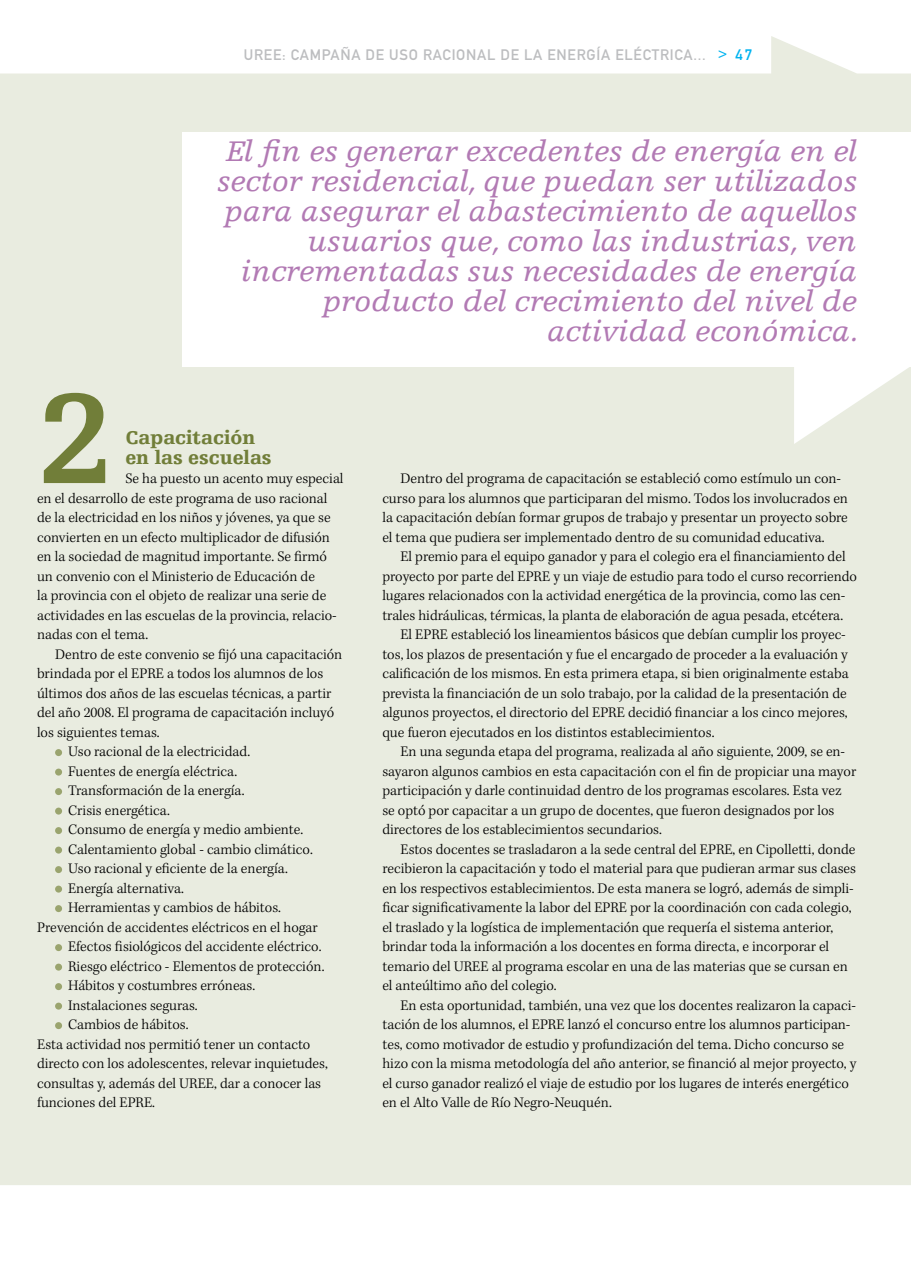
<style>
.page{position:relative;width:911px;height:1263px;background:#fff}
.page>*{position:absolute;margin:0;border:0;box-sizing:border-box;transform-origin:0 0}
.t1{font:700 134.7px "Egyptienne F";color:#717e39}
.t2{font:italic 30px/30px "Egyptienne F";color:#b27ab4;text-align:right}
.t3{font:900 19.5px/19.5px "Egyptienne F";color:#717e39}
.t4{font:300 15px/19.5px "Kepler Std";color:#000}
.t5{font:15px "DIN Mittelschrift";letter-spacing:.05em;color:#bcbdbf}
.s1{color:#00b3f0}
</style>
<div class="page">
<div style="left:0;top:36px;width:911px;height:1149px;background:#e9ece0"></div>
<div style="left:55px;top:749px;width:7px;height:7px;background:#9aa46e;border-radius:50%"></div>
<div style="left:55px;top:768px;width:7px;height:8px;background:#9aa46e;border-radius:50%"></div>
<div style="left:55px;top:788px;width:7px;height:7px;background:#9aa46e;border-radius:50%"></div>
<div style="left:55px;top:807px;width:7px;height:7px;background:#9aa46e;border-radius:50%"></div>
<div style="left:55px;top:827px;width:7px;height:7px;background:#9aa46e;border-radius:50%"></div>
<div style="left:55px;top:846px;width:7px;height:8px;background:#9aa46e;border-radius:50%"></div>
<div style="left:55px;top:866px;width:7px;height:7px;background:#9aa46e;border-radius:50%"></div>
<div style="left:55px;top:885px;width:7px;height:8px;background:#9aa46e;border-radius:50%"></div>
<div style="left:55px;top:905px;width:7px;height:7px;background:#9aa46e;border-radius:50%"></div>
<div style="left:55px;top:944px;width:7px;height:7px;background:#9aa46e;border-radius:50%"></div>
<div style="left:55px;top:963px;width:7px;height:8px;background:#9aa46e;border-radius:50%"></div>
<div style="left:55px;top:983px;width:7px;height:7px;background:#9aa46e;border-radius:50%"></div>
<div style="left:55px;top:1002px;width:7px;height:8px;background:#9aa46e;border-radius:50%"></div>
<div style="left:55px;top:1022px;width:7px;height:7px;background:#9aa46e;border-radius:50%"></div>
<div style="left:182px;top:132px;width:729px;height:234px;background:#fff"></div>
<svg style="left:794px;top:366px;width:117px;height:78px"></svg>
<p class="t5" style="left:244px;top:46px;width:11px">UREE</p>
<p class="t5" style="left:282px;top:46px;width:471px">: CAMPAÑA DE USO RACIONAL DE LA ENERGÍA ELÉCTRICA... <span class="s1">&gt; 47</span></p>
<p class="t2" style="left:217px;top:136px;width:643px">El fin es generar excedentes de energía en el sector residencial, que puedan ser utilizados para asegurar el abastecimiento de aquellos usuarios que, como las industrias, ven incrementadas sus necesidades de energía producto del crecimiento del nivel de actividad económica.</p>
<h1 class="t1" style="left:37px;top:365px;width:76px">2</h1>
<h3 class="t3" style="left:125px;top:428px;width:148px">Capacitación en las escuelas</h3>
<p class="t4" style="left:37px;top:469px;width:308px;text-indent:88px">Se ha puesto un acento muy especial en el desarrollo de este programa de uso racional de la electricidad en los niños y jóvenes, ya que se convierten en un efecto multiplicador de difusión en la sociedad de magnitud importante. Se firmó un convenio con el Ministerio de Educación de<br>la provincia con el objeto de realizar una serie de actividades en las escuelas de la provincia, relacio&shy;nadas con el tema.</p>
<p class="t4" style="left:55px;top:645px;width:289px">Dentro de este convenio se fijó una capacitación</p>
<p class="t4" style="left:37px;top:664px;width:288px">brindada por el EPRE a todos los alumnos de los</p>
<p class="t4" style="left:37px;top:684px;width:296px">últimos dos años de las escuelas técnicas, a partir</p>
<p class="t4" style="left:37px;top:703px;width:299px">del año 2008. El programa de capacitación incluyó</p>
<p class="t4" style="left:37px;top:723px;width:124px">los siguientes temas.</p>
<p class="t4" style="left:68px;top:742px;width:184px">Uso racional de la electricidad.</p>
<p class="t4" style="left:68px;top:762px;width:171px">Fuentes de energía eléctrica.</p>
<p class="t4" style="left:68px;top:781px;width:178px">Transformación de la energía.</p>
<p class="t4" style="left:68px;top:801px;width:103px">Crisis energética.</p>
<p class="t4" style="left:68px;top:820px;width:237px">Consumo de energía y medio ambiente.</p>
<p class="t4" style="left:68px;top:840px;width:246px">Calentamiento global - cambio climático.</p>
<p class="t4" style="left:68px;top:859px;width:221px">Uso racional y eficiente de la energía.</p>
<p class="t4" style="left:68px;top:879px;width:117px">Energía alternativa.</p>
<p class="t4" style="left:68px;top:898px;width:214px">Herramientas y cambios de hábitos.</p>
<p class="t4" style="left:37px;top:918px;width:282px">Prevención de accidentes eléctricos en el hogar</p>
<p class="t4" style="left:68px;top:937px;width:255px">Efectos fisiológicos del accidente eléctrico.</p>
<p class="t4" style="left:68px;top:957px;width:258px">Riesgo eléctrico - Elementos de protección.</p>
<p class="t4" style="left:68px;top:976px;width:189px">Hábitos y costumbres erróneas.</p>
<p class="t4" style="left:68px;top:996px;width:131px">Instalaciones seguras.</p>
<p class="t4" style="left:68px;top:1015px;width:122px">Cambios de hábitos.</p>
<p class="t4" style="left:37px;top:1035px;width:275px">Esta actividad nos permitió tener un contacto</p>
<p class="t4" style="left:37px;top:1054px;width:292px">directo con los adolescentes, relevar inquietudes,</p>
<p class="t4" style="left:37px;top:1074px;width:286px">consultas y, además del UREE, dar a conocer las</p>
<p class="t4" style="left:37px;top:1093px;width:119px">funciones del EPRE.</p>
<p class="t4" style="left:382px;top:469px;width:467px;text-indent:18px">Dentro del programa de capacitación se estableció como estímulo un con&shy;curso para los alumnos que participaran del mismo. Todos los involucrados en la capacitación debían formar grupos de trabajo y presentar un proyecto sobre el tema que pudiera ser implementado dentro de su comunidad educativa.</p>
<p class="t4" style="left:400px;top:547px;width:447px">El premio para el equipo ganador y para el colegio era el financiamiento del</p>
<p class="t4" style="left:382px;top:567px;width:476px">proyecto por parte del EPRE y un viaje de estudio para todo el curso recorriendo</p>
<p class="t4" style="left:382px;top:586px;width:465px">lugares relacionados con la actividad energética de la provincia, como las cen-</p>
<p class="t4" style="left:382px;top:606px;width:462px">trales hidráulicas, térmicas, la planta de elaboración de agua pesada, etcétera.</p>
<p class="t4" style="left:400px;top:625px;width:447px">El EPRE estableció los lineamientos básicos que debían cumplir los proyec-</p>
<p class="t4" style="left:382px;top:645px;width:467px">tos, los plazos de presentación y fue el encargado de proceder a la evaluación y</p>
<p class="t4" style="left:382px;top:664px;width:468px">calificación de los mismos. En esta primera etapa, si bien originalmente estaba</p>
<p class="t4" style="left:382px;top:684px;width:466px">prevista la financiación de un solo trabajo, por la calidad de la presentación de</p>
<p class="t4" style="left:382px;top:703px;width:467px">algunos proyectos, el directorio del EPRE decidió financiar a los cinco mejores,</p>
<p class="t4" style="left:382px;top:723px;width:334px">que fueron ejecutados en los distintos establecimientos.</p>
<p class="t4" style="left:400px;top:742px;width:446px">En una segunda etapa del programa, realizada al año siguiente, 2009, se en-</p>
<p class="t4" style="left:382px;top:762px;width:475px">sayaron algunos cambios en esta capacitación con el fin de propiciar una mayor</p>
<p class="t4" style="left:382px;top:781px;width:461px">participación y darle continuidad dentro de los programas escolares. Esta vez</p>
<p class="t4" style="left:382px;top:801px;width:454px">se optó por capacitar a un grupo de docentes, que fueron designados por los</p>
<p class="t4" style="left:382px;top:820px;width:281px">directores de los establecimientos secundarios.</p>
<p class="t4" style="left:400px;top:840px;width:457px">Estos docentes se trasladaron a la sede central del EPRE, en Cipolletti, donde</p>
<p class="t4" style="left:382px;top:859px;width:475px">recibieron la capacitación y todo el material para que pudieran armar sus clases</p>
<p class="t4" style="left:382px;top:879px;width:473px">en los respectivos establecimientos. De esta manera se logró, además de simpli-</p>
<p class="t4" style="left:382px;top:898px;width:471px">ficar significativamente la labor del EPRE por la coordinación con cada colegio,</p>
<p class="t4" style="left:382px;top:918px;width:452px">el traslado y la logística de implementación que requería el sistema anterior,</p>
<p class="t4" style="left:382px;top:937px;width:448px">brindar toda la información a los docentes en forma directa, e incorporar el</p>
<p class="t4" style="left:382px;top:957px;width:467px">temario del UREE al programa escolar en una de las materias que se cursan en</p>
<p class="t4" style="left:382px;top:976px;width:176px">el anteúltimo año del colegio.</p>
<p class="t4" style="left:400px;top:996px;width:457px">En esta oportunidad, también, una vez que los docentes realizaron la capaci-</p>
<p class="t4" style="left:382px;top:1015px;width:470px">tación de los alumnos, el EPRE lanzó el concurso entre los alumnos participan-</p>
<p class="t4" style="left:382px;top:1035px;width:463px">tes, como motivador de estudio y profundización del tema. Dicho concurso se</p>
<p class="t4" style="left:382px;top:1054px;width:475px">hizo con la misma metodología del año anterior, se financió al mejor proyecto, y</p>
<p class="t4" style="left:382px;top:1074px;width:468px">el curso ganador realizó el viaje de estudio por los lugares de interés energético</p>
<p class="t4" style="left:382px;top:1093px;width:231px">en el Alto Valle de Río Negro-Neuquén.</p>
</div>
